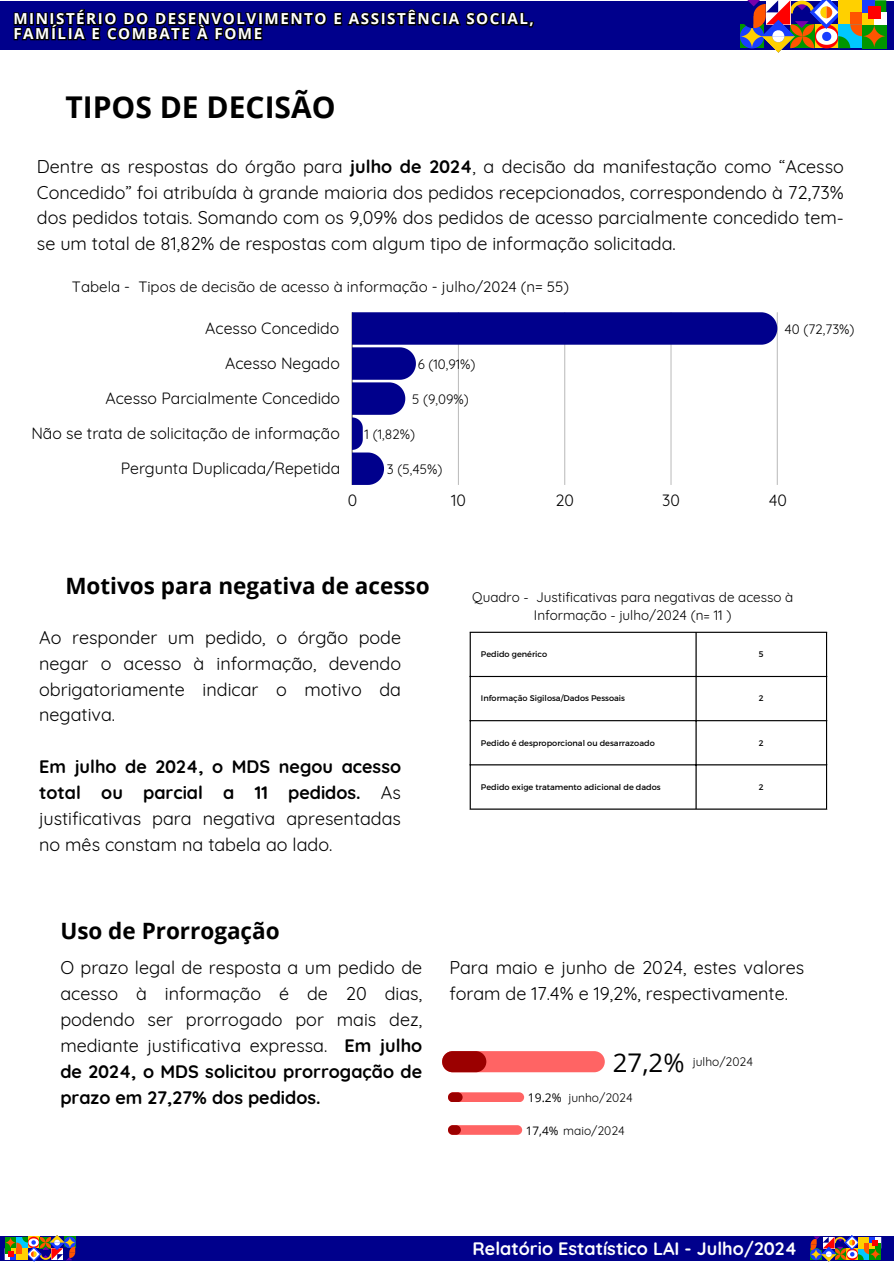
<style>
.page{position:relative;width:894px;height:1264px;background:#fff}
.page>*{position:absolute;margin:0;border:0;box-sizing:border-box;transform-origin:0 0}
.t1{font:700 30px "Open Sans";color:#000}
.t2{font:25.65px "Open Sans";color:#000}
.t3{font:700 22.5px "Open Sans";color:#000}
.t4{font:18px/25.8px "Quicksand";color:#000;text-align:justify}
.t5{font:700 18px "Quicksand";color:#fefefe}
.t6{font:15.9px "Quicksand";color:#000}
.t7{font:700 15.15px/14.7px "Open Sans";letter-spacing:.1em;color:#fff}
.t8{font:15px "Quicksand";color:#000}
.t9{font:13.5px/18px "Quicksand";color:#000;text-align:center}
.t10{font:13.35px "Quicksand";color:#000}
.t11{font:12px "Quicksand";color:#000}
.t12{font:12px "Open Sans";color:#000}
.t13{font:8.1px "Montserrat";color:#000}
.s1{font-weight:700}
.s2{font-family:"Open Sans";font-size:11.7px}
</style>
<div class="page">
<div style="left:0;top:1236px;width:893px;height:24px;background:#00008c"></div>
<svg style="left:5px;top:1235px;width:70px;height:27px"></svg>
<svg style="left:810px;top:1235px;width:70px;height:26px"></svg>
<div style="left:0;top:1px;width:893px;height:49px;background:#00008c"></div>
<svg style="left:740px;top:0;width:146px;height:53px"></svg>
<svg style="left:13px;top:9px;width:522px;height:32px"></svg>
<hr style="left:351px;top:312px;width:1px;height:173px;background:#c0c0c0">
<svg style="left:352px;top:312px;width:425px;height:173px"></svg>
<hr style="left:469px;top:633px;width:1px;height:175px;background:#000">
<hr style="left:695px;top:633px;width:1px;height:175px;background:#000">
<hr style="left:825px;top:633px;width:1px;height:175px;background:#000">
<hr style="left:469px;top:631px;width:357px;height:2px;background:#000">
<hr style="left:469px;top:676px;width:357px;height:1px;background:#000">
<hr style="left:469px;top:720px;width:357px;height:1px;background:#000">
<hr style="left:469px;top:764px;width:357px;height:1px;background:#000">
<hr style="left:469px;top:808px;width:357px;height:1px;background:#000">
<div style="left:442px;top:1051px;width:162px;height:21px;background:#ff6464;border-radius:11px"></div>
<div style="left:442px;top:1051px;width:44px;height:21px;background:#9b0000;border-radius:11px"></div>
<div style="left:448px;top:1092px;width:76px;height:10px;background:#ff6464;border-radius:5px"></div>
<div style="left:448px;top:1092px;width:14px;height:10px;background:#9b0000;border-radius:5px"></div>
<div style="left:448px;top:1125px;width:74px;height:9px;background:#ff6464;border-radius:5px"></div>
<div style="left:448px;top:1125px;width:13px;height:9px;background:#9b0000;border-radius:5px"></div>
<p class="t7" style="left:13px;top:11px;width:522px">MINISTÉRIO DO DESENVOLVIMENTO E ASSISTÊNCIA SOCIAL,<br>FAMÍLIA E COMBATE À FOME</p>
<p class="t1" style="left:65px;top:86px;width:272px">TIPOS DE DECISÃO</p>
<p class="t4" style="left:37px;top:153px;width:808px">Dentre as respostas do órgão para <span class="s1">julho de 2024</span>, a decisão da manifestação como “Acesso Concedido” foi atribuída à grande maioria dos pedidos recepcionados, correspondendo à 72,73% dos pedidos totais. Somando com os 9,09% dos pedidos de acesso parcialmente concedido tem&shy;se um total de 81,82% de respostas com algum tipo de informação solicitada.</p>
<h4 class="t8" style="left:72px;top:276px;width:498px">Tabela - Tipos de decisão de acesso à informação - julho/2024 (n= 55)</h4>
<p class="t6" style="left:205px;top:317px;width:135px">Acesso Concedido</p>
<p class="t6" style="left:225px;top:353px;width:116px">Acesso Negado</p>
<p class="t6" style="left:105px;top:388px;width:236px">Acesso Parcialmente Concedido</p>
<p class="t6" style="left:31px;top:423px;width:310px">Não se trata de solicitação de informação</p>
<p class="t6" style="left:121px;top:458px;width:221px">Pergunta Duplicada/Repetida</p>
<h4 class="t10" style="left:417px;top:356px;width:59px">6 (10,91%)</h4>
<p class="t10" style="left:412px;top:391px;width:58px">5 (9,09%)</p>
<p class="t10" style="left:364px;top:425px;width:52px">1 (1,82%)</p>
<p class="t10" style="left:387px;top:461px;width:57px">3 (5,45%)</p>
<p class="t10" style="left:784px;top:321px;width:72px">40 (72,73%)</p>
<p class="t6" style="left:348px;top:490px;width:11px">0</p>
<p class="t6" style="left:451px;top:490px;width:16px">10</p>
<p class="t6" style="left:555px;top:490px;width:20px">20</p>
<p class="t6" style="left:662px;top:490px;width:19px">30</p>
<p class="t6" style="left:768px;top:490px;width:20px">40</p>
<h1 class="t3" style="left:65px;top:570px;width:366px">Motivos para negativa de acesso</h1>
<h4 class="t4" style="left:39px;top:624px;width:363px">Ao responder um pedido, o órgão pode negar o acesso à informação, devendo obrigatoriamente indicar o motivo da negativa.</h4>
<h6 class="t4" style="left:39px;top:753px;width:363px"><span class="s1">Em julho de 2024, o MDS negou acesso total ou parcial a 11 pedidos.</span> As justificativas para negativa apresentadas no mês constam na tabela ao lado.</h6>
<p class="t9" style="left:472px;top:587px;width:322px">Quadro - Justificativas para negativas de acesso à<br>Informação - julho/2024 (n= 11 )</p>
<p class="t13" style="left:481px;top:649px;width:68px">Pedido genérico</p>
<p class="t13" style="left:758px;top:649px;width:6px">5</p>
<p class="t13" style="left:481px;top:693px;width:145px">Informação Sigilosa/Dados Pessoais</p>
<p class="t13" style="left:758px;top:693px;width:6px">2</p>
<p class="t13" style="left:481px;top:737px;width:175px">Pedido é desproporcional ou desarrazoado</p>
<h5 class="t13" style="left:758px;top:737px;width:6px">2</h5>
<p class="t13" style="left:481px;top:781px;width:181px">Pedido exige tratamento adicional de dados</p>
<p class="t13" style="left:758px;top:781px;width:6px">2</p>
<p class="t3" style="left:60px;top:914px;width:221px">Uso de Prorrogação</p>
<p class="t4" style="left:60px;top:954px;width:363px">O prazo legal de resposta a um pedido de acesso à informação é de 20 dias, podendo ser prorrogado por mais dez, mediante justificativa expressa. <span class="s1">Em julho de 2024, o MDS solicitou prorrogação de prazo em 27,27% dos pedidos.</span></p>
<h2 class="t4" style="left:449px;top:954px;width:356px">Para maio e junho de 2024, estes valores foram de 17.4% e 19,2%, respectivamente.</h2>
<h2 class="t2" style="left:612px;top:1044px;width:73px">27,2%</h2>
<p class="t11" style="left:568px;top:1089px;width:66px">junho/2024</p>
<p class="t12" style="left:528px;top:1089px;width:35px">19.2%</p>
<p class="t11" style="left:525px;top:1122px;width:100px"><span class="s2">17,4%</span> maio/2024</p>
<p class="t11" style="left:692px;top:1054px;width:62px">julho/2024</p>
<p class="t5" style="left:472px;top:1236px;width:326px">Relatório Estatístico LAI - Julho/2024</p>
</div>
